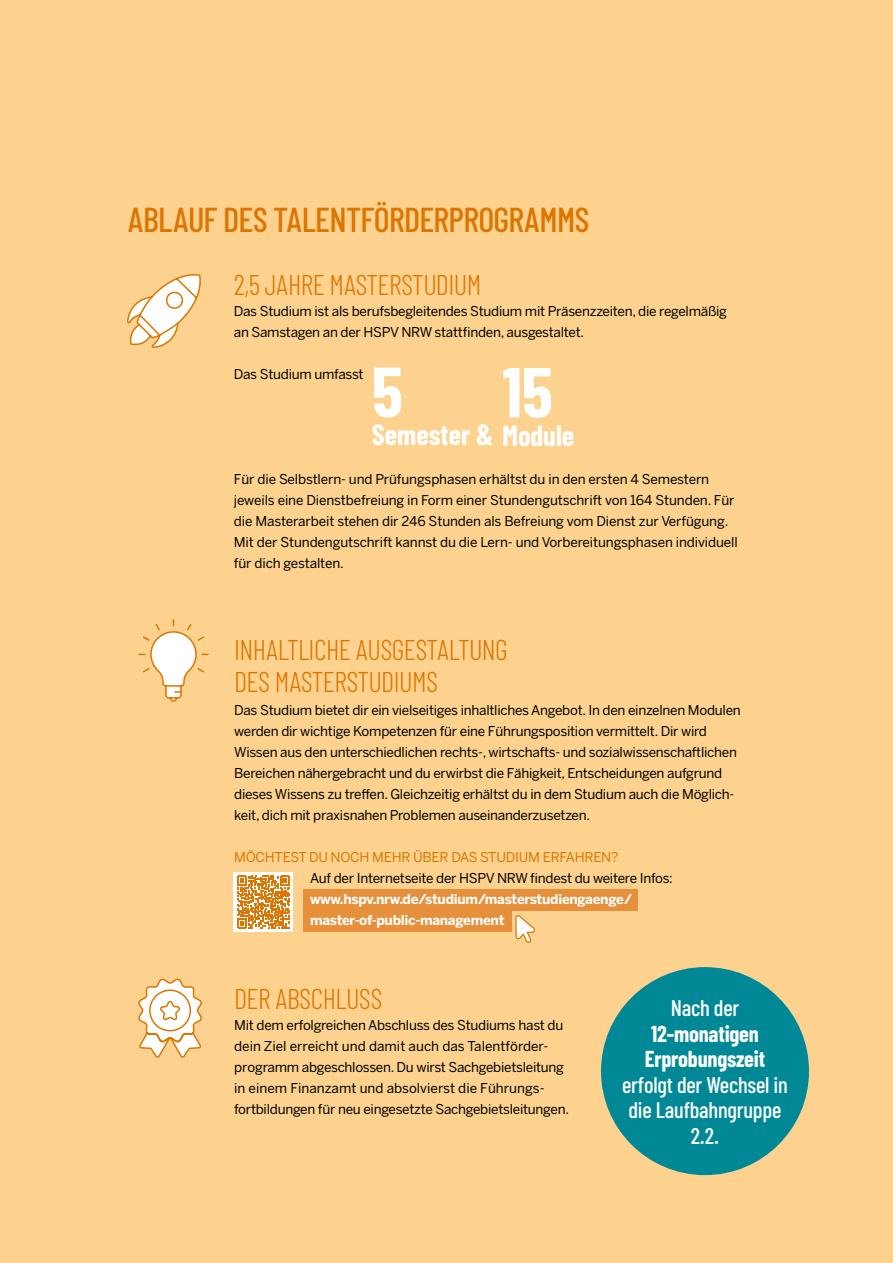
<style>
.page{position:relative;width:893px;height:1263px;background:#fdd28e}
.page>*{position:absolute;margin:0;border:0;box-sizing:border-box;transform-origin:0 0}
.t1{font:700 70.5px "Barlow Condensed";color:#fff}
.t2{font:500 34.5px "Barlow Condensed";letter-spacing:-.02em;color:#dd7500}
.t3{font:300 28.5px/31.5px "Barlow Condensed";letter-spacing:-.02em;color:#dd7500}
.t4{font:700 28.5px "Barlow Condensed";color:#fff}
.t5{font:500 22.5px/25.5px "Barlow Condensed";letter-spacing:-.01em;color:#fff;text-align:center}
.t6{font:700 22.5px/25.5px "Barlow Condensed";letter-spacing:-.01em;color:#fff}
.t7{font:13.5px/21px "Benton Sans";letter-spacing:-.02em;color:#000}
.t8{font:700 13.5px/21px "Benton Sans";letter-spacing:-.02em;color:#fff}
.t9{font:13.5px "Benton Sans";letter-spacing:-.02em;color:#dd7500}
</style>
<div class="page">
<div style="left:303px;top:889px;width:335px;height:22px;background:#e6903b"></div>
<div style="left:303px;top:910px;width:209px;height:22px;background:#e6903b"></div>
<svg style="left:127px;top:274px;width:74px;height:74px"></svg>
<svg style="left:138px;top:978px;width:64px;height:80px"></svg>
<div style="left:601px;top:967px;width:208px;height:208px;background:#008897;border-radius:50%"></div>
<svg style="left:138px;top:619px;width:71px;height:83px"></svg>
<div style="left:234px;top:872px;width:59px;height:60px;background:#fff"></div>
<svg style="left:237px;top:876px;width:53px;height:52px"></svg>
<svg style="left:515px;top:915px;width:20px;height:28px"></svg>
<h2 class="t2" style="left:128px;top:198px;width:464px">ABLAUF DES TALENTFÖRDERPROGRAMMS</h2>
<h3 class="t3" style="left:234px;top:268px;width:249px">2,5 JAHRE MASTERSTUDIUM</h3>
<p class="t7" style="left:234px;top:300px;width:495px">Das Studium ist als berufsbegleitendes Studium mit Präsenzzeiten, die regelmäßig an Samstagen an der HSPV NRW stattfinden, ausgestaltet.</p>
<p class="t7" style="left:234px;top:363px;width:131px">Das Studium umfasst</p>
<h1 class="t1" style="left:372px;top:348px;width:32px">5</h1>
<h3 class="t4" style="left:372px;top:417px;width:204px">Semester &amp; Module</h3>
<h1 class="t1" style="left:502px;top:348px;width:52px">15</h1>
<p class="t7" style="left:234px;top:468px;width:505px">Für die Selbstlern- und Prüfungsphasen erhältst du in den ersten 4 Semestern jeweils eine Dienstbefreiung in Form einer Stundengutschrift von 164 Stunden. Für die Masterarbeit stehen dir 246 Stunden als Befreiung vom Dienst zur Verfügung.<br>Mit der Stundengutschrift kannst du die Lern- und Vorbereitungsphasen individuell für dich gestalten.</p>
<h3 class="t3" style="left:234px;top:633px;width:275px">INHALTLICHE AUSGESTALTUNG<br>DES MASTERSTUDIUMS</h3>
<p class="t7" style="left:234px;top:699px;width:508px">Das Studium bietet dir ein vielseitiges inhaltliches Angebot. In den einzelnen Modulen werden dir wichtige Kompetenzen für eine Führungsposition vermittelt. Dir wird Wissen aus den unterschiedlichen rechts-, wirtschafts- und sozialwissenschaftlichen Bereichen nähergebracht und du erwirbst die Fähigkeit, Entscheidungen aufgrund dieses Wissens zu treffen. Gleichzeitig erhältst du in dem Studium auch die Möglich&shy;keit, dich mit praxisnahen Problemen auseinanderzusetzen.</p>
<p class="t9" style="left:234px;top:849px;width:386px">MÖCHTEST DU NOCH MEHR ÜBER DAS STUDIUM ERFAHREN?</p>
<p class="t7" style="left:310px;top:868px;width:364px">Auf der Internetseite der HSPV NRW findest du weitere Infos:</p>
<p class="t8" style="left:310px;top:888px;width:324px">www.hspv.nrw.de/studium/masterstudiengaenge/ master-of-public-management</p>
<h3 class="t3" style="left:234px;top:982px;width:150px">DER ABSCHLUSS</h3>
<p class="t7" style="left:234px;top:1014px;width:336px">Mit dem erfolgreichen Abschluss des Studiums hast du dein Ziel erreicht und damit auch das Talentförder&shy;programm abgeschlossen. Du wirst Sachgebietsleitung in einem Finanzamt und absolvierst die Führungs&shy;fortbildungen für neu eingesetzte Sachgebietsleitungen.</p>
<h3 class="t5" style="left:671px;top:995px;width:70px">Nach der</h3>
<h3 class="t6" style="left:645px;top:1020px;width:122px">12-monatigen<br>Erprobungszeit</h3>
<h3 class="t5" style="left:622px;top:1071px;width:167px">erfolgt der Wechsel in die Laufbahngruppe<br>2.2.</h3>
</div>
